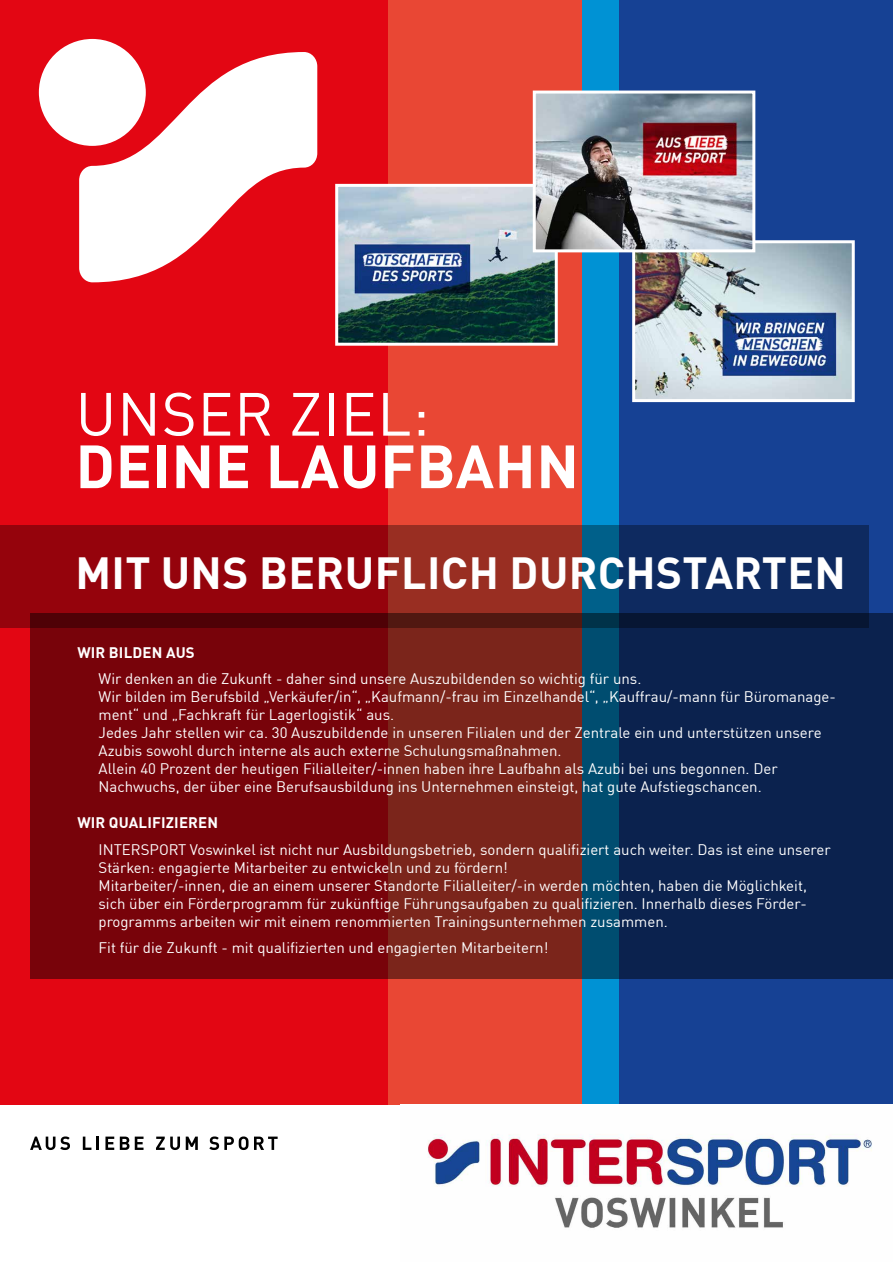
<style>
.page{position:relative;width:893px;height:1263px;background:#fff}
.page>*{position:absolute;margin:0;border:0;box-sizing:border-box;transform-origin:0 0}
.t1{font:700 60px "FFDIN Profor IIC";letter-spacing:.01em;color:#fff}
.t2{font:60px "FFDIN Profor IIC";letter-spacing:.01em;color:#fff}
.t3{font:700 44.1px "FFDIN Profor IIC";letter-spacing:.01em;color:#fff}
.t4{font:15px/18px "FFDIN Profor IIC";color:#fff}
.t5{font:700 15px "FFDIN Profor IIC";letter-spacing:.01em;color:#fff}
</style>
<div class="page">
<div style="left:0;top:0;width:403px;height:1104px;background:#e30613"></div>
<div style="left:388px;top:0;width:194px;height:1104px;background:#e94734"></div>
<div style="left:582px;top:0;width:37px;height:1104px;background:#0092d4"></div>
<div style="left:619px;top:0;width:274px;height:1104px;background:#164194"></div>
<svg style="left:30px;top:1136px;width:40px;height:14px"></svg>
<svg style="left:120px;top:1136px;width:9px;height:14px"></svg>
<svg style="left:135px;top:1136px;width:9px;height:14px"></svg>
<svg style="left:83px;top:1136px;width:8px;height:14px"></svg>
<hr style="left:96px;top:1136px;width:3px;height:14px;background:#000">
<svg style="left:105px;top:1136px;width:9px;height:14px"></svg>
<svg style="left:156px;top:1136px;width:24px;height:14px"></svg>
<svg style="left:186px;top:1136px;width:12px;height:14px"></svg>
<svg style="left:209px;top:1136px;width:69px;height:14px"></svg>
<img style="left:428px;top:1134px;width:444px;height:94px">
<svg style="left:30px;top:613px;width:863px;height:366px;background:#501727"></svg>
<svg style="left:38px;top:38px;width:279px;height:245px;fill:#fff"></svg>
<img style="left:636px;top:244px;width:215px;height:154px">
<div style="left:632px;top:240px;width:223px;height:162px;border:3px solid #fff"></div>
<img style="left:339px;top:188px;width:215px;height:154px">
<div style="left:335px;top:184px;width:223px;height:162px;border:3px solid #fff"></div>
<img style="left:537px;top:95px;width:214px;height:153px">
<div style="left:533px;top:91px;width:222px;height:161px;border:3px solid #fff"></div>
<svg style="left:0;top:526px;width:869px;height:102px;background:#61192b"></svg>
<h1 class="t2" style="left:75px;top:368px;width:356px">UNSER ZIEL:</h1>
<h1 class="t1" style="left:75px;top:420px;width:505px">DEINE LAUFBAHN</h1>
<h2 class="t3" style="left:75px;top:539px;width:772px">MIT UNS BERUFLICH DURCHSTARTEN</h2>
<p class="t5" style="left:77px;top:641px;width:119px">WIR BILDEN AUS</p>
<p class="t4" style="left:99px;top:669px;width:739px">Wir denken an die Zukunft - daher sind unsere Auszubildenden so wichtig für uns.<br>Wir bilden im Berufsbild „Verkäufer/in“, „Kaufmann/-frau im Einzelhandel“, „Kauffrau/-mann für Büromanage&shy;ment“ und „Fachkraft für Lagerlogistik“ aus.<br>Jedes Jahr stellen wir ca. 30 Auszubildende in unseren Filialen und der Zentrale ein und unterstützen unsere Azubis sowohl durch interne als auch externe Schulungsmaßnahmen.<br>Allein 40 Prozent der heutigen Filialleiter/-innen haben ihre Laufbahn als Azubi bei uns begonnen. Der Nachwuchs, der über eine Berufsausbildung ins Unternehmen einsteigt, hat gute Aufstiegschancen.</p>
<p class="t5" style="left:77px;top:811px;width:142px">WIR QUALIFIZIEREN</p>
<p class="t4" style="left:99px;top:839px;width:734px">INTERSPORT Voswinkel ist nicht nur Ausbildungsbetrieb, sondern qualifiziert auch weiter. Das ist eine unserer Stärken: engagierte Mitarbeiter zu entwickeln und zu fördern!<br>Mitarbeiter/-innen, die an einem unserer Standorte Filialleiter/-in werden möchten, haben die Möglichkeit, sich über ein Förderprogramm für zukünftige Führungsaufgaben zu qualifizieren. Innerhalb dieses Förder&shy;programms arbeiten wir mit einem renommierten Trainingsunternehmen zusammen.</p>
<p class="t4" style="left:99px;top:938px;width:451px">Fit für die Zukunft - mit qualifizierten und engagierten Mitarbeitern!</p>
</div>
